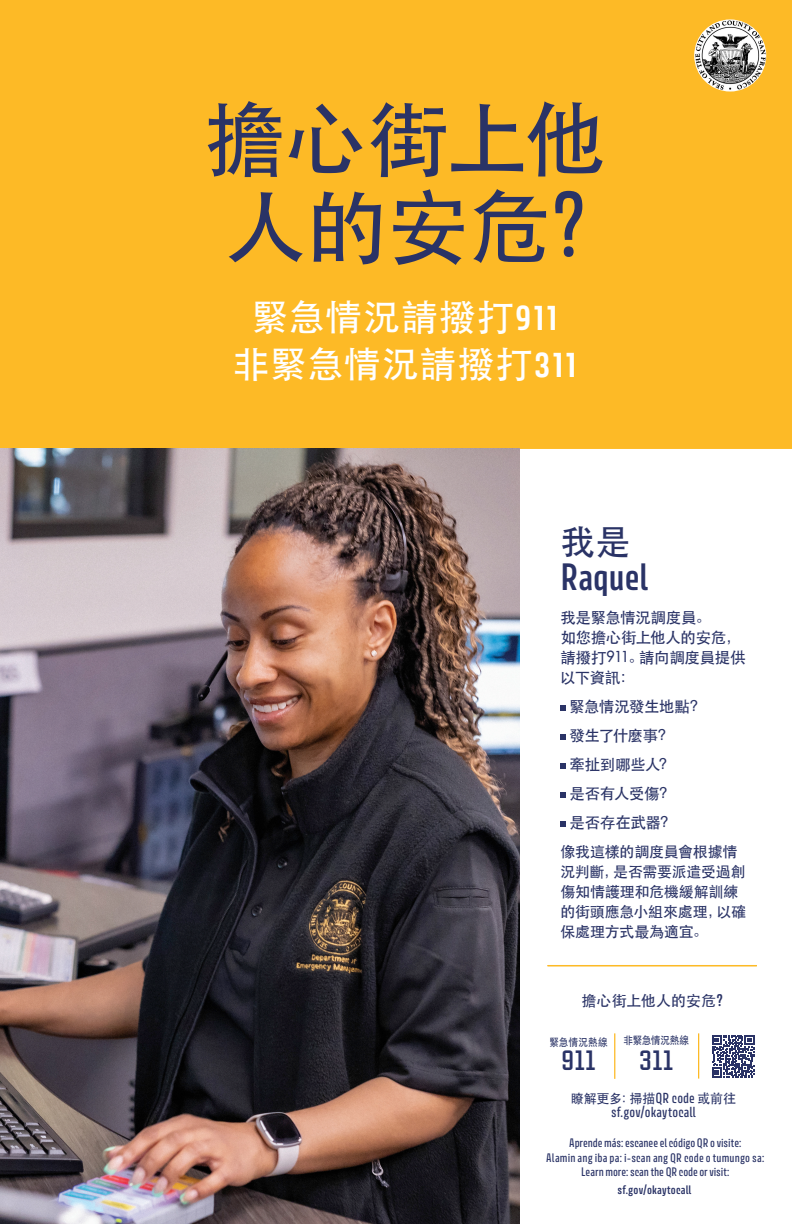
<style>
.page{position:relative;width:792px;height:1224px;background:#fff}
.page>*{position:absolute;margin:0;border:0;box-sizing:border-box;transform-origin:0 0}
.t1{font:500 82px/88px "ST Heiti SC";letter-spacing:-.01em;color:#2a3366}
.t2{font:500 37px/47px "ST Heiti SC";letter-spacing:.015em;color:#fff;text-align:center}
.t3{font:500 35px "ST Heiti SC";color:#2a3366}
.t4{font:600 34px "Avory I Latn";color:#2a3366}
.t5{font:700 27.9px "Refrigerator Deluxe";letter-spacing:.025em;color:#2a3366}
.t6{font:500 15.5px/29px "ST Heiti SC";letter-spacing:-.025em;color:#2a3366}
.t7{font:500 15px/20px "ST Heiti SC";letter-spacing:-.015em;color:#2a3366}
.t8{font:13px "Avory I Latn Me";letter-spacing:.01em;color:#2a3366}
.t9{font:500 13px "ST Heiti SC";letter-spacing:-.02em;color:#2a3366}
.t10{font:11px/14.5px "Avory I Latn Me";color:#2a3366;text-align:center}
.t11{font:600 11px "Avory I Latn";letter-spacing:.015em;color:#2a3366}
.t12{font:500 10.8px "ST Heiti SC";letter-spacing:-.04em;color:#2a3366;scale:.9 1}
.t13{font:500 10.8px "ST Heiti SC";letter-spacing:-.02em;color:#2a3366;scale:.9 1}
.s1{font-family:"Avory I Latn Me";font-weight:400}
.s2{font-family:"Avory I Latn";font-weight:600}
</style>
<div class="page">
<div style="left:0;top:0;width:792px;height:449px;background:#fdba26"></div>
<img style="left:694px;top:19px;width:72px;height:73px;border-radius:36px">
<hr style="left:614px;top:1033px;width:1px;height:46px;background:#fdba26">
<hr style="left:698px;top:1033px;width:1px;height:46px;background:#fdba26">
<svg style="left:712px;top:1035px;width:43px;height:43px"></svg>
<img style="left:0;top:449px;width:520px;height:775px">
<svg style="left:560px;top:706px;width:6px;height:5px"></svg>
<svg style="left:560px;top:735px;width:6px;height:5px"></svg>
<svg style="left:560px;top:764px;width:6px;height:5px"></svg>
<svg style="left:560px;top:793px;width:6px;height:5px"></svg>
<svg style="left:560px;top:822px;width:6px;height:5px"></svg>
<hr style="left:548px;top:965px;width:209px;height:1px;background:#fdba26">
<h1 class="t1" style="left:204px;top:93px;width:404px">擔心街上他人的安危<span class="s1">?</span></h1>
<h2 class="t2" style="left:233px;top:293px;width:345px">緊急情況請撥打<span class="s2">911</span>非緊急情況請撥打<span class="s2">311</span></h2>
<h3 class="t3" style="left:560px;top:522px;width:71px">我是</h3>
<h3 class="t4" style="left:560px;top:555px;width:89px">Raquel</h3>
<h3 class="t6" style="left:560px;top:607px;width:187px;line-height:20px">我是緊急情況調度員。<br>如您擔心街上他人的安危，請撥打911。請向調度員提供以下資訊：</h3>
<h3 class="t6" style="left:569px;top:692px;width:138px">緊急情況發生地點？發生了什麼事？<br>牽扯到哪些人？<br>是否有人受傷？<br>是否存在武器？</h3>
<h3 class="t7" style="left:560px;top:842px;width:187px">像我這樣的調度員會根據情況判斷，是否需要派遣受過創傷知情護理和危機緩解訓練的街頭應急小組來處理，以確保處理方式最為適宜。</h3>
<h3 class="t7" style="left:582px;top:991px;width:143px">擔心街上他人的安危<span class="s2">?</span></h3>
<p class="t13" style="left:549px;top:1036px;width:66px">緊急情況熱線</p>
<h3 class="t5" style="left:561px;top:1045px;width:36px">911</h3>
<p class="t12" style="left:623px;top:1034px;width:75px">非緊急情況熱線</p>
<h3 class="t5" style="left:639px;top:1045px;width:36px">311</h3>
<p class="t9" style="left:571px;top:1091px;width:166px">瞭解更多：掃描<span class="s1">QR code</span> 或前往</p>
<p class="t8" style="left:611px;top:1104px;width:86px">sf.gov/okaytocall</p>
<p class="t10" style="left:546px;top:1136px;width:220px">Aprende más: escanee el código QR o visite:<br>Alamin ang iba pa: i-scan ang QR code o tumungo sa:<br>Learn more: scan the QR code or visit:</p>
<p class="t11" style="left:618px;top:1183px;width:75px">sf.gov/okaytocall</p>
</div>
